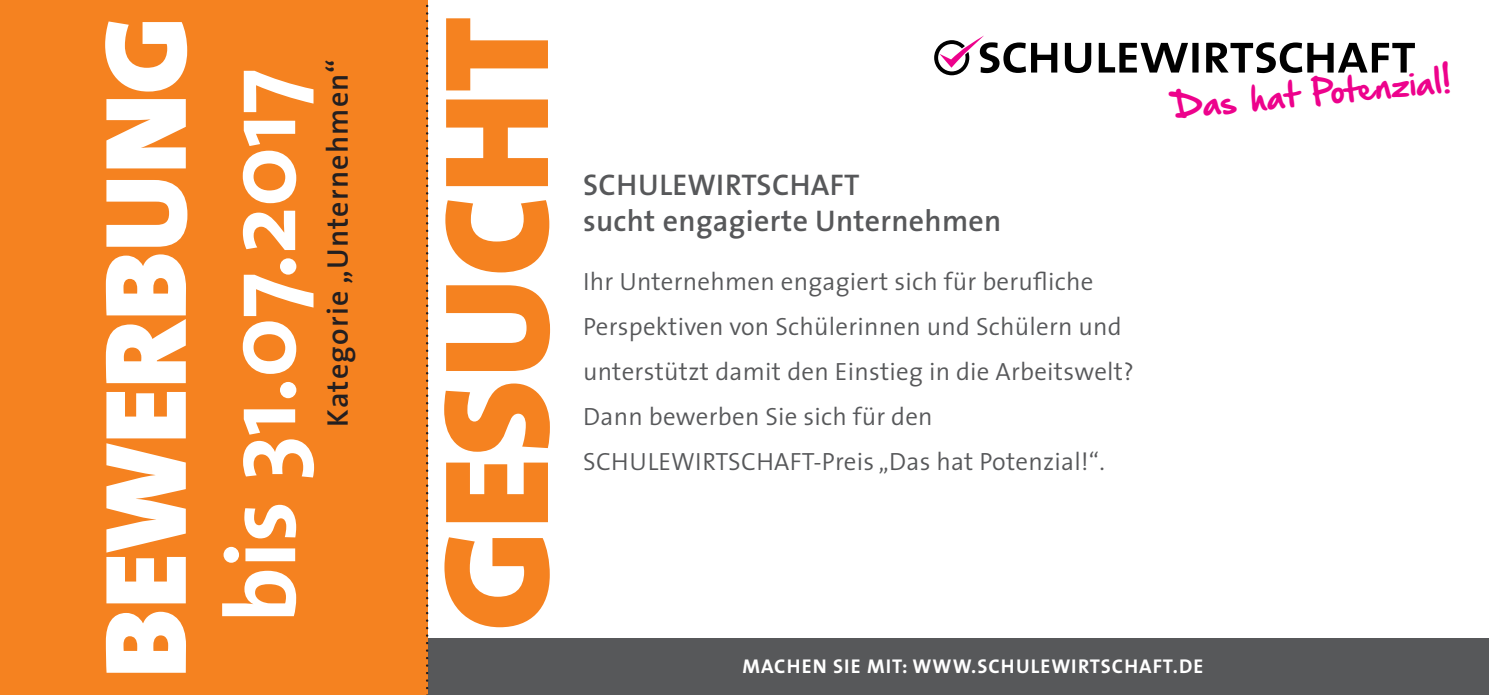
<style>
.page{position:relative;width:1489px;height:695px;background:#fff}
.page>*{position:absolute;margin:0;border:0;box-sizing:border-box;transform-origin:0 0}
.t1{font:900 150.75px "The Sans";letter-spacing:.01em;color:#f58220}
.t2{font:900 117.5px "The Sans";letter-spacing:-.01em;color:#fff}
.t3{font:700 100px "The Sans";letter-spacing:-.01em;color:#fff}
.t4{font:30.25px "Hand Of Sean Demo";color:#ed028c}
.t5{font:600 30px/36px "The Sans";letter-spacing:.01em;color:#57585a}
.t6{font:600 30px "The Sans";letter-spacing:.04em;color:#231f20}
.t7{font:300 25px/45px "The Sans";letter-spacing:.01em;color:#57585a}
.t8{font:700 20px "The Sans";letter-spacing:.05em;color:#fff}
</style>
<div class="page">
<svg style="left:934px;top:35px;width:480px;height:40px"></svg>
<div style="left:427px;top:638px;width:1061px;height:56px;background:#57585a"></div>
<div style="left:0;top:0;width:427px;height:694px;background:#f58220"></div>
<svg style="left:426px;top:0;width:2px;height:695px"></svg>
<h2 class="t2" style="left:76px;top:678px;width:663px;rotate:-90deg">BEWERBUNG</h2>
<h3 class="t3" style="left:222px;top:623px;width:556px;rotate:-90deg">bis 31.07.2017</h3>
<p class="t6" style="left:325px;top:426px;width:369px;rotate:-90deg">Kategorie „Unternehmen“</p>
<h1 class="t1" style="left:407px;top:631px;width:616px;rotate:-90deg">GESUCHT</h1>
<p class="t5" style="left:583px;top:169px;width:420px">SCHULEWIRTSCHAFT<br>sucht engagierte Unternehmen</p>
<p class="t7" style="left:583px;top:261px;width:552px">Ihr Unternehmen engagiert sich für berul iche Perspektiven von Schülerinnen und Schülern und unterstützt damit den Einstieg in die Arbeitswelt?<br>Dann bewerben Sie sich für den SCHULEWIRTSCHAFT-Preis „Das hat Potenzial!“.</p>
<p class="t4" style="left:1172px;top:90px;width:279px;rotate:-5deg">Das hat Potenzial!</p>
<p class="t8" style="left:742px;top:658px;width:462px">MACHEN SIE MIT: WWW.SCHULEWIRTSCHAFT.DE</p>
</div>
